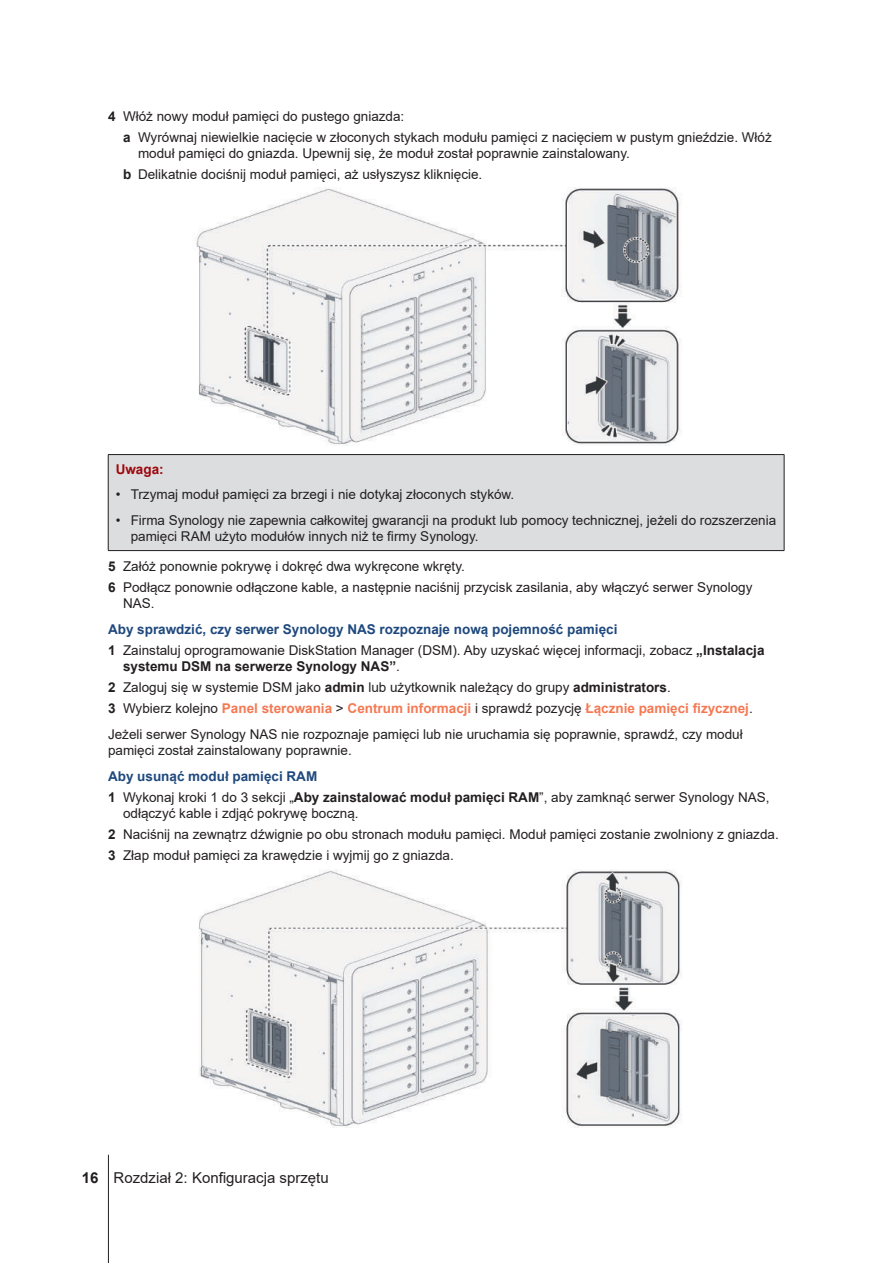
<style>
.page{position:relative;width:893px;height:1263px;background:#fff}
.page>*{position:absolute;margin:0;border:0;box-sizing:border-box;transform-origin:0 0}
.t1{font:15px "Arial";color:#231f20}
.t2{font:13.5px/21px "Arial";color:#231f20}
.t3{font:700 13.5px "Arial";color:#9d070d}
.s1{font-weight:700}
.s2{font-weight:700;color:#1f497d}
.s3{font-weight:700;color:#f47953}
</style>
<div class="page">
<hr style="left:108px;top:1155px;width:1px;height:108px;background:#231f20">
<img style="left:196px;top:188px;width:486px;height:258px">
<div style="left:108px;top:455px;width:676px;height:96px;background:#dcdddf"></div>
<hr style="left:108px;top:454px;width:676px;height:1px;background:#231f20">
<hr style="left:108px;top:455px;width:1px;height:95px;background:#231f20">
<hr style="left:784px;top:455px;width:1px;height:95px;background:#231f20">
<hr style="left:108px;top:550px;width:676px;height:1px;background:#231f20">
<img style="left:198px;top:870px;width:484px;height:258px">
<p class="t2" style="left:123px;top:105px;width:650px;text-indent:-15px"><span class="s1">4</span> Włóż nowy moduł pamięci do pustego gniazda:<br><span class="s1">a</span> Wyrównaj niewielkie nacięcie w złoconych stykach modułu pamięci z nacięciem w pustym gnieździe. Włóż</p>
<p class="t2" style="left:123px;top:143px;width:509px;text-indent:15px">moduł pamięci do gniazda. Upewnij się, że moduł został poprawnie zainstalowany. <span class="s1">b</span> Delikatnie dociśnij moduł pamięci, aż usłyszysz kliknięcie.</p>
<p class="t3" style="left:116px;top:459px;width:50px">Uwaga:</p>
<p class="t2" style="left:116px;top:484px;width:400px">• Trzymaj moduł pamięci za brzegi i nie dotykaj złoconych styków.</p>
<p class="t2" style="left:131px;top:512px;width:647px;line-height:16.5px;text-indent:-15px">• Firma Synology nie zapewnia całkowitej gwarancji na produkt lub pomocy technicznej, jeżeli do rozszerzenia pamięci RAM użyto modułów innych niż te firmy Synology.</p>
<p class="t2" style="left:108px;top:556px;width:646px"><span class="s1">5</span> Załóż ponownie pokrywę i dokręć dwa wykręcone wkręty.<br><span class="s1">6</span> Podłącz ponownie odłączone kable, a następnie naciśnij przycisk zasilania, aby włączyć serwer Synology</p>
<p class="t2" style="left:123px;top:593px;width:33px">NAS.</p>
<p class="t2" style="left:108px;top:618px;width:658px"><span class="s2">Aby sprawdzić, czy serwer Synology NAS rozpoznaje nową pojemność pamięci<br></span><span class="s1">1</span> Zainstaluj oprogramowanie DiskStation Manager (DSM). Aby uzyskać więcej informacji, zobacz <span class="s1">„Instalacja</span></p>
<p class="t2" style="left:108px;top:656px;width:646px;text-indent:15px"><span class="s1">systemu DSM na serwerze Synology NAS”</span>.<br><span class="s1">2</span> Zaloguj się w systemie DSM jako <span class="s1">admin</span> lub użytkownik należący do grupy <span class="s1">administrators</span>.<br><span class="s1">3</span> Wybierz kolejno <span class="s3">Panel sterowania</span> &gt; <span class="s3">Centrum informacji</span> i sprawdź pozycję <span class="s3">Łącznie pamięci fizycznej</span>.</p>
<p class="t2" style="left:108px;top:726px;width:636px;line-height:16.5px">Jeżeli serwer Synology NAS nie rozpoznaje pamięci lub nie uruchamia się poprawnie, sprawdź, czy moduł pamięci został zainstalowany poprawnie.</p>
<p class="t2" style="left:108px;top:765px;width:663px"><span class="s2">Aby usunąć moduł pamięci RAM<br></span><span class="s1">1</span> Wykonaj kroki 1 do 3 sekcji „<span class="s1">Aby zainstalować moduł pamięci RAM</span>”, aby zamknąć serwer Synology NAS,</p>
<p class="t2" style="left:108px;top:803px;width:672px;text-indent:15px">odłączyć kable i zdjąć pokrywę boczną.<br><span class="s1">2</span> Naciśnij na zewnątrz dźwignie po obu stronach modułu pamięci. Moduł pamięci zostanie zwolniony z gniazda.<br><span class="s1">3</span> Złap moduł pamięci za krawędzie i wyjmij go z gniazda.</p>
<p class="t1" style="left:82px;top:1167px;width:248px"><span class="s1">16</span> Rozdział 2: Konfiguracja sprzętu</p>
</div>
